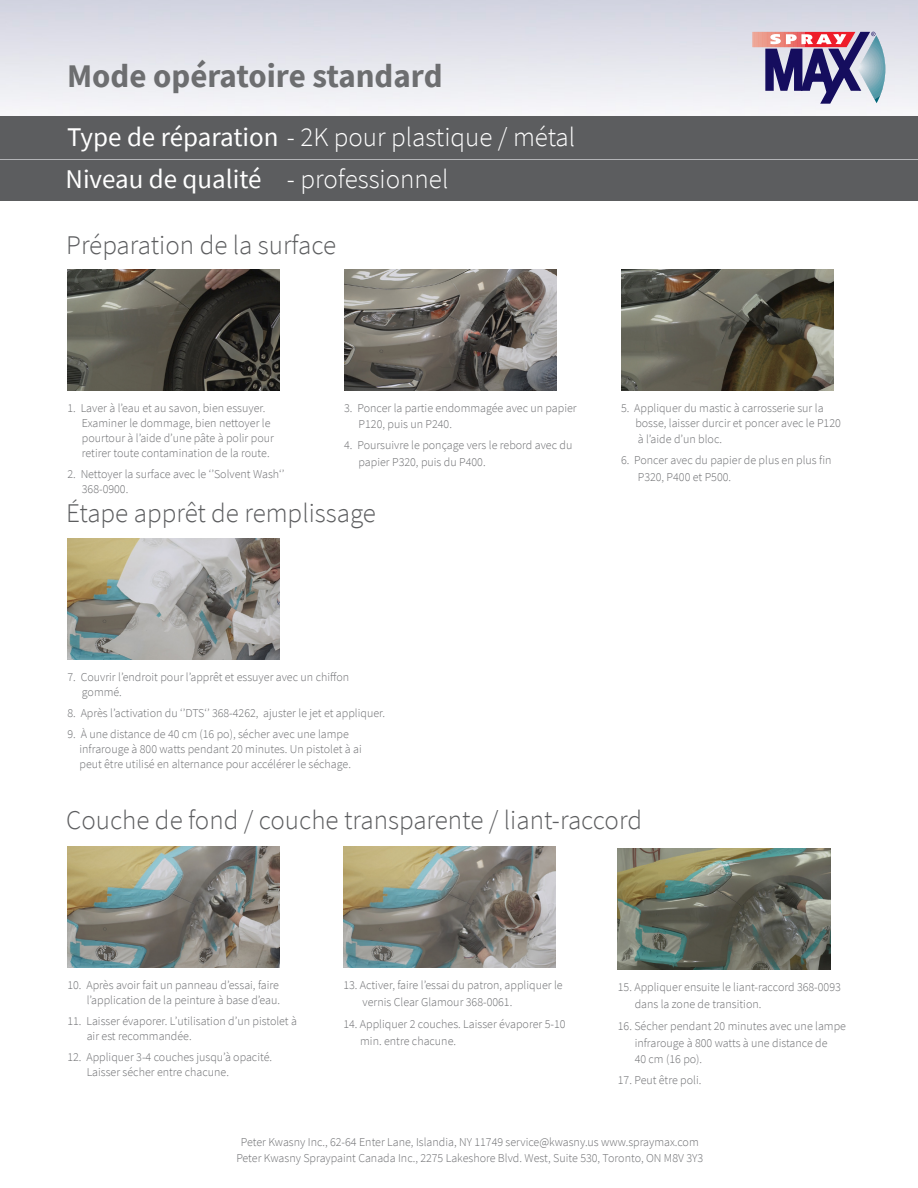
<style>
.page{position:relative;width:918px;height:1188px;background:#fff}
.page>*{position:absolute;margin:0;border:0;box-sizing:border-box;transform-origin:0 0}
.t1{font:700 33px "Source Sans Pro";color:#6d6e70}
.t2{font:300 27px "Source Sans Pro";color:#5c5d5f}
.t3{font:300 27px "Source Sans Pro";color:#fff}
.t4{font:27px "Source Sans Pro";color:#fff}
.t5{font:300 12px "Source Sans Pro";color:#6c6d70}
.s1{font-weight:400}
</style>
<div class="page">
<img style="left:0;top:0;width:918px;height:117px">
<div style="left:0;top:117px;width:918px;height:84px;background:#5c5d5f"></div>
<img style="left:68px;top:269px;width:212px;height:121px">
<img style="left:68px;top:539px;width:212px;height:121px">
<img style="left:618px;top:849px;width:212px;height:121px">
<img style="left:344px;top:269px;width:213px;height:121px">
<img style="left:68px;top:847px;width:212px;height:121px">
<img style="left:621px;top:269px;width:212px;height:121px">
<img style="left:343px;top:847px;width:213px;height:121px">
<svg style="left:752px;top:32px;width:133px;height:72px"></svg>
<hr style="left:0;top:159px;width:918px;height:1px;background:#b3b4b7">
<p class="t1" style="left:67px;top:54px;width:377px">Mode opératoire standard</p>
<p class="t3" style="left:67px;top:120px;width:510px"><span class="s1">Type de réparation</span> - 2K pour plastique / métal</p>
<p class="t4" style="left:66px;top:162px;width:198px">Niveau de qualité</p>
<p class="t3" style="left:287px;top:163px;width:163px">- professionnel</p>
<p class="t2" style="left:66px;top:228px;width:271px">Préparation de la surface</p>
<p class="t5" style="left:68px;top:400px;width:199px">1. Laver à l’eau et au savon, bien essuyer.</p>
<p class="t5" style="left:82px;top:415px;width:190px">Examiner le dommage, bien nettoyer le</p>
<p class="t5" style="left:82px;top:430px;width:194px">pourtour à l’aide d’une pâte à polir pour</p>
<p class="t5" style="left:82px;top:445px;width:189px">retirer toute contamination de la route.</p>
<p class="t5" style="left:68px;top:466px;width:218px">2. Nettoyer la surface avec le ‘’Solvent Wash‘’</p>
<p class="t5" style="left:82px;top:481px;width:48px">368-0900.</p>
<p class="t5" style="left:344px;top:400px;width:234px">3. Poncer la partie endommagée avec un papier</p>
<p class="t5" style="left:359px;top:417px;width:95px">P120, puis un P240.</p>
<p class="t5" style="left:344px;top:438px;width:230px">4. Poursuivre le ponçage vers le rebord avec du</p>
<p class="t5" style="left:359px;top:454px;width:128px">papier P320, puis du P400.</p>
<p class="t2" style="left:66px;top:496px;width:311px">Étape apprêt de remplissage</p>
<p class="t5" style="left:621px;top:400px;width:204px">5. Appliquer du mastic à carrosserie sur la</p>
<p class="t5" style="left:635px;top:415px;width:207px">bosse, laisser durcir et poncer avec le P120</p>
<p class="t5" style="left:638px;top:432px;width:86px">à l’aide d’un bloc.</p>
<p class="t5" style="left:621px;top:453px;width:212px">6. Poncer avec du papier de plus en plus fin</p>
<p class="t5" style="left:638px;top:469px;width:95px">P320, P400 et P500.</p>
<p class="t5" style="left:68px;top:670px;width:283px">7. Couvrir l’endroit pour l’apprêt et essuyer avec un chiffon</p>
<p class="t5" style="left:82px;top:685px;width:42px">gommé.</p>
<p class="t5" style="left:68px;top:706px;width:319px">8. Après l’activation du ‘’DTS‘’ 368-4262, ajuster le jet et appliquer.</p>
<p class="t5" style="left:68px;top:727px;width:283px">9. À une distance de 40 cm (16 po), sécher avec une lampe</p>
<p class="t5" style="left:80px;top:742px;width:284px">infrarouge à 800 watts pendant 20 minutes. Un pistolet à ai</p>
<p class="t5" style="left:80px;top:757px;width:273px">peut être utilisé en alternance pour accélérer le séchage.</p>
<p class="t2" style="left:66px;top:803px;width:577px">Couche de fond / couche transparente / liant-raccord</p>
<p class="t5" style="left:68px;top:978px;width:213px">10. Après avoir fait un panneau d’essai, faire</p>
<p class="t5" style="left:87px;top:993px;width:195px">l’application de la peinture à base d’eau.</p>
<p class="t5" style="left:68px;top:1014px;width:231px">11. Laisser évaporer. L’utilisation d’un pistolet à</p>
<p class="t5" style="left:87px;top:1029px;width:106px">air est recommandée.</p>
<p class="t5" style="left:68px;top:1050px;width:206px">12. Appliquer 3-4 couches jusqu’à opacité.</p>
<p class="t5" style="left:87px;top:1065px;width:144px">Laisser sécher entre chacune.</p>
<p class="t5" style="left:343px;top:978px;width:221px">13. Activer, faire l’essai du patron, appliquer le</p>
<p class="t5" style="left:363px;top:994px;width:151px">vernis Clear Glamour 368-0061.</p>
<p class="t5" style="left:343px;top:1017px;width:224px">14. Appliquer 2 couches. Laisser évaporer 5-10</p>
<p class="t5" style="left:360px;top:1033px;width:97px">min. entre chacune.</p>
<p class="t5" style="left:618px;top:980px;width:224px">15. Appliquer ensuite le liant-raccord 368-0093</p>
<p class="t5" style="left:635px;top:997px;width:128px">dans la zone de transition.</p>
<p class="t5" style="left:618px;top:1019px;width:230px">16. Sécher pendant 20 minutes avec une lampe</p>
<p class="t5" style="left:635px;top:1036px;width:194px">infrarouge à 800 watts à une distance de</p>
<p class="t5" style="left:635px;top:1052px;width:69px">40 cm (16 po).</p>
<p class="t5" style="left:618px;top:1073px;width:85px">17. Peut être poli.</p>
<p class="t5" style="left:241px;top:1134px;width:459px">Peter Kwasny Inc., 62-64 Enter Lane, Islandia, NY 11749 service@kwasny.us www.spraymax.com</p>
<p class="t5" style="left:236px;top:1151px;width:468px">Peter Kwasny Spraypaint Canada Inc., 2275 Lakeshore Blvd. West, Suite 530, Toronto, ON M8V 3Y3</p>
</div>
